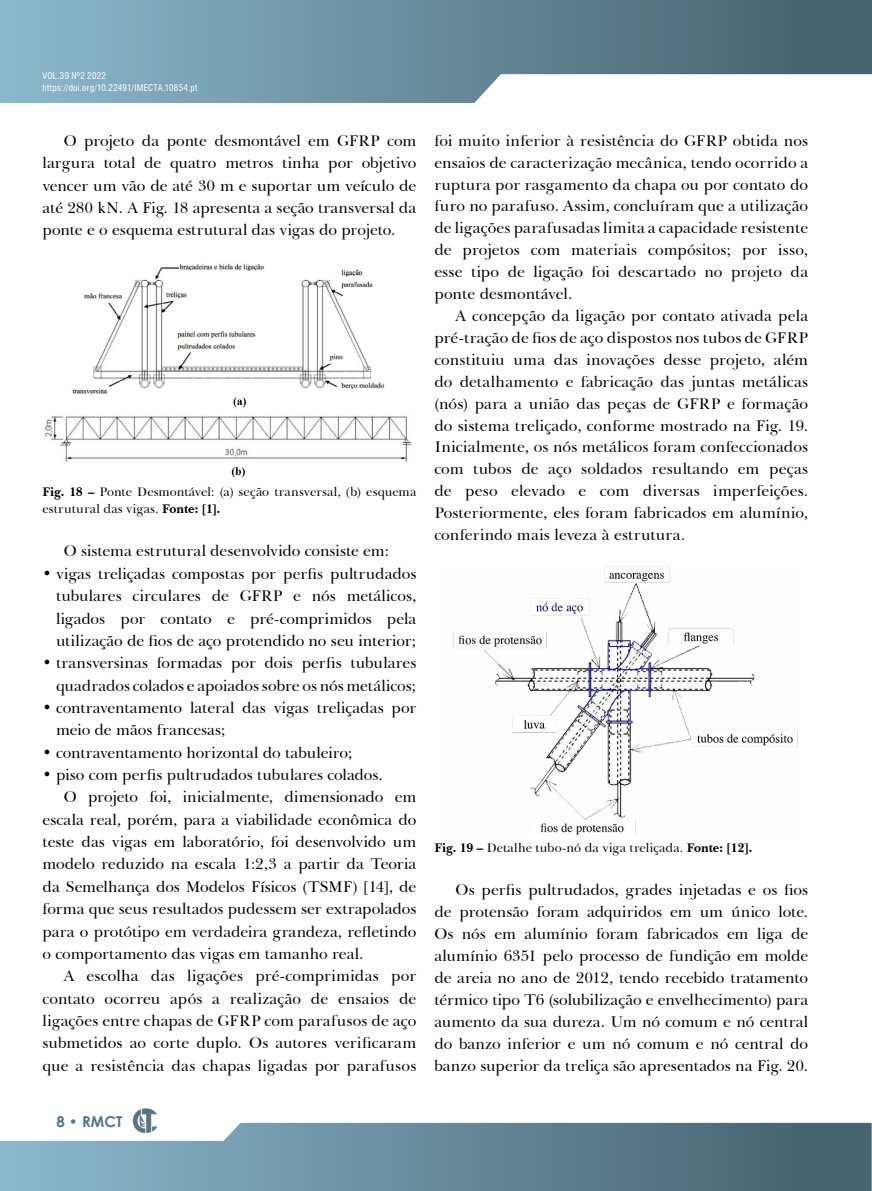
<style>
.page{position:relative;width:872px;height:1191px;background:#fff}
.page>*{position:absolute;margin:0;border:0;box-sizing:border-box;transform-origin:0 0}
.t1{font:15.75px/21.9px "Baskerville BT";color:#000;text-align:justify}
.t2{font:700 15px "Century Gothic";color:#567483}
.t3{font:12.75px/17.1px "Baskerville BT";letter-spacing:.01em;color:#000}
.t4{font:condensed 9px/12px "Swiss 721 BT";letter-spacing:.03em;color:#fff}
.s1{font-weight:700}
</style>
<div class="page">
<div style="left:0;top:0;width:872px;height:102px;background:linear-gradient(to right,#8cb8cd,#445e6a)"></div>
<svg style="left:0;top:1122px;width:871px;height:69px;background:#678999"></svg>
<svg style="left:0;top:1122px;width:244px;height:18px"></svg>
<svg style="left:465px;top:74px;width:407px;height:29px"></svg>
<img style="left:132px;top:1108px;width:27px;height:25px">
<img style="left:45px;top:264px;width:367px;height:214px">
<img style="left:453px;top:566px;width:345px;height:269px">
<p class="t4" style="left:43px;top:70px;width:156px">VOL.39 Nº2 2022 https://doi.org/10.22491/IMECTA.10854.pt</p>
<p class="t1" style="left:43px;top:129px;width:375px;line-height:22.4px;text-indent:21px">O projeto da ponte desmontável em GFRP com largura total de quatro metros tinha por objetivo vencer um vão de até 30 m e suportar um veículo de até 280 kN. A Fig. 18 apresenta a seção transversal da ponte e o esquema estrutural das vigas do projeto.</p>
<p class="t3" style="left:43px;top:482px;width:375px"><span class="s1">Fig. 18 –</span> Ponte Desmontável: (a) seção transversal, (b) esquema estrutural das vigas. <span class="s1">Fonte: [1].</span></p>
<p class="t1" style="left:64px;top:539px;width:327px">O sistema estrutural desenvolvido consiste em:</p>
<p class="t1" style="left:56px;top:562px;width:362px;line-height:22.4px;text-indent:-13px">• vigas treliçadas compostas por perfis pultrudados tubulares circulares de GFRP e nós metálicos, ligados por contato e pré-comprimidos pela utilização de fios de aço protendido no seu interior;</p>
<p class="t1" style="left:43px;top:651px;width:375px;line-height:22.4px;text-align:right">• transversinas formadas por dois perfis tubulares quadrados colados e apoiados sobre os nós metálicos;</p>
<p class="t1" style="left:56px;top:696px;width:362px;line-height:22.4px;text-indent:-13px">• contraventamento lateral das vigas treliçadas por meio de mãos francesas;</p>
<p class="t1" style="left:43px;top:741px;width:311px">• contraventamento horizontal do tabuleiro;</p>
<p class="t1" style="left:43px;top:763px;width:342px">• piso com perfis pultrudados tubulares colados.</p>
<p class="t1" style="left:64px;top:785px;width:354px">O projeto foi, inicialmente, dimensionado em</p>
<p class="t1" style="left:43px;top:808px;width:375px">escala real, porém, para a viabilidade econômica do</p>
<p class="t1" style="left:43px;top:830px;width:375px">teste das vigas em laboratório, foi desenvolvido um</p>
<p class="t1" style="left:43px;top:852px;width:375px">modelo reduzido na escala 1:2,3 a partir da Teoria</p>
<p class="t1" style="left:43px;top:875px;width:375px">da Semelhança dos Modelos Físicos (TSMF) [14], de</p>
<p class="t1" style="left:43px;top:897px;width:375px">forma que seus resultados pudessem ser extrapolados</p>
<p class="t1" style="left:43px;top:919px;width:375px">para o protótipo em verdadeira grandeza, refletindo</p>
<p class="t1" style="left:43px;top:942px;width:322px">o comportamento das vigas em tamanho real.</p>
<p class="t1" style="left:64px;top:964px;width:354px">A escolha das ligações pré-comprimidas por</p>
<p class="t1" style="left:43px;top:986px;width:375px">contato ocorreu após a realização de ensaios de</p>
<p class="t1" style="left:43px;top:1009px;width:375px">ligações entre chapas de GFRP com parafusos de aço</p>
<p class="t1" style="left:43px;top:1031px;width:375px">submetidos ao corte duplo. Os autores verificaram</p>
<p class="t1" style="left:43px;top:1054px;width:375px">que a resistência das chapas ligadas por parafusos</p>
<p class="t2" style="left:56px;top:1110px;width:67px">8 • RMCT</p>
<p class="t1" style="left:434px;top:129px;width:375px">foi muito inferior à resistência do GFRP obtida nos ensaios de caracterização mecânica, tendo ocorrido a ruptura por rasgamento da chapa ou por contato do furo no parafuso. Assim, concluíram que a utilização de ligações parafusadas limita a capacidade resistente de projetos com materiais compósitos; por isso, esse tipo de ligação foi descartado no projeto da ponte desmontável.</p>
<p class="t1" style="left:434px;top:304px;width:375px;text-indent:21px">A concepção da ligação por contato ativada pela pré-tração de fios de aço dispostos nos tubos de GFRP constituiu uma das inovações desse projeto, além do detalhamento e fabricação das juntas metálicas (nós) para a união das peças de GFRP e formação do sistema treliçado, conforme mostrado na Fig. 19.<br>Inicialmente, os nós metálicos foram confeccionados com tubos de aço soldados resultando em peças de peso elevado e com diversas imperfeições.<br>Posteriormente, eles foram fabricados em alumínio, conferindo mais leveza à estrutura.</p>
<p class="t3" style="left:434px;top:839px;width:319px"><span class="s1">Fig. 19 –</span> Detalhe tubo-nó da viga treliçada. <span class="s1">Fonte: [12].</span></p>
<p class="t1" style="left:434px;top:878px;width:375px;text-indent:21px">Os perfis pultrudados, grades injetadas e os fios de protensão foram adquiridos em um único lote.<br>Os nós em alumínio foram fabricados em liga de alumínio 6351 pelo processo de fundição em molde de areia no ano de 2012, tendo recebido tratamento térmico tipo T6 (solubilização e envelhecimento) para aumento da sua dureza. Um nó comum e nó central do banzo inferior e um nó comum e nó central do banzo superior da treliça são apresentados na Fig. 20.</p>
</div>
